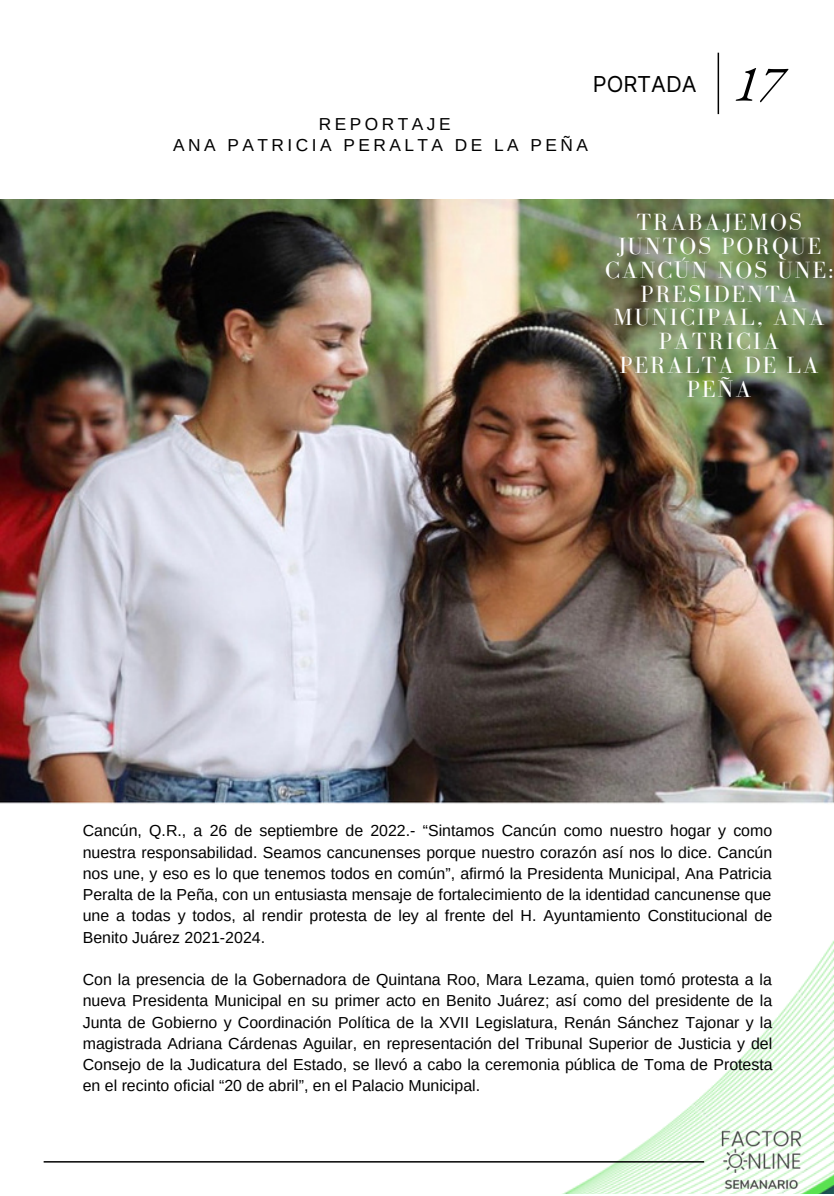
<style>
.page{position:relative;width:834px;height:1196px;background:#fff}
.page>*{position:absolute;margin:0;border:0;box-sizing:border-box;transform-origin:0 0}
.t1{font:italic 51.2px "EB Garamond";color:#000}
.t2{font:24.2px/23.8px "Bodoni FLF";letter-spacing:.08em;color:#fff;text-align:center}
.t3{font:22px "Inter";letter-spacing:-.005em;color:#000}
.t4{font:17.4px/21.6px "Arimo";letter-spacing:.2em;color:#000;text-align:center}
.t5{font:16px/21.2px "Arimo";color:#000;text-align:justify}
</style>
<div class="page">
<hr style="left:717px;top:53px;width:2px;height:61px;background:#000">
<img style="left:43px;top:940px;width:791px;height:253px">
<hr style="left:44px;top:1161px;width:660px;height:1px;background:#000">
<img style="left:704px;top:1104px;width:114px;height:89px">
<img style="left:0;top:199px;width:834px;height:605px">
<h3 class="t3" style="left:593px;top:71px;width:105px">PORTADA</h3>
<h1 class="t1" style="left:734px;top:49px;width:50px">17</h1>
<p class="t4" style="left:173px;top:113px;width:416px">REPORTAJE<br>ANA PATRICIA PERALTA DE LA PEÑA</p>
<h2 class="t2" style="left:605px;top:210px;width:230px">TRABAJEMOS<br>JUNTOS PORQUE<br>CANCÚN NOS UNE:<br>PRESIDENTA<br>MUNICIPAL, ANA<br>PATRICIA<br>PERALTA DE LA<br>PEÑA</h2>
<p class="t5" style="left:83px;top:820px;width:691px">Cancún, Q.R., a 26 de septiembre de 2022.- “Sintamos Cancún como nuestro hogar y como nuestra responsabilidad. Seamos cancunenses porque nuestro corazón así nos lo dice. Cancún nos une, y eso es lo que tenemos todos en común”, afirmó la Presidenta Municipal, Ana Patricia Peralta de la Peña, con un entusiasta mensaje de fortalecimiento de la identidad cancunense que une a todas y todos, al rendir protesta de ley al frente del H. Ayuntamiento Constitucional de Benito Juárez 2021-2024.</p>
<p class="t5" style="left:83px;top:969px;width:691px">Con la presencia de la Gobernadora de Quintana Roo, Mara Lezama, quien tomó protesta a la nueva Presidenta Municipal en su primer acto en Benito Juárez; así como del presidente de la Junta de Gobierno y Coordinación Política de la XVII Legislatura, Renán Sánchez Tajonar y la magistrada Adriana Cárdenas Aguilar, en representación del Tribunal Superior de Justicia y del Consejo de la Judicatura del Estado, se llevó a cabo la ceremonia pública de Toma de Protesta en el recinto oficial “20 de abril”, en el Palacio Municipal.</p>
</div>
